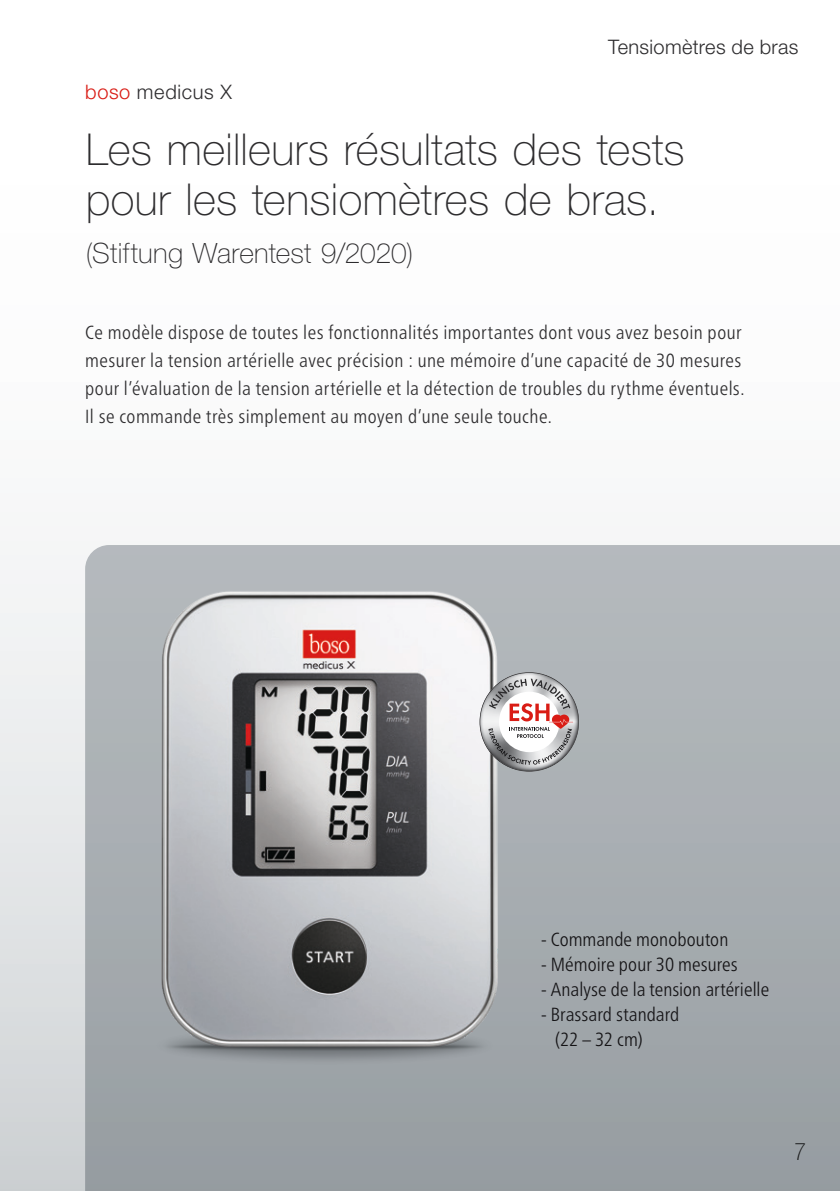
<style>
.page{position:relative;width:840px;height:1191px;background:#fff}
.page>*{position:absolute;margin:0;border:0;box-sizing:border-box;transform-origin:0 0}
.t1{font:100 44px "Helvetica Neue LT Pro";letter-spacing:.01em;color:#2d2c2e}
.t2{font:100 28px "Helvetica Neue LT Pro";letter-spacing:.01em;color:#2d2c2e}
.t3{font:100 condensed 24px "Helvetica Neue LT Pro";color:#212021}
.Geräte_Kategorie_Seitenrand{font:300 20px "Helvetica Neue LT Pro";letter-spacing:.02em;color:#2d2c2e}
.t4{font:300 condensed 19px/28px "Frutiger Neue LT Pro";letter-spacing:.025em;color:#2d2c2e}
.t5{font:300 condensed 19px/25px "Frutiger Neue LT Pro";letter-spacing:.005em;color:#141315}
.s1{color:#d91c15}
</style>
<div class="page">
<div style="left:0;top:0;width:839px;height:1191px;background:linear-gradient(to bottom,#fff,#d4d7da)"></div>
<svg style="left:85px;top:545px;width:754px;height:646px;background:#a5aaae"></svg>
<img style="left:141px;top:562px;width:376px;height:532px">
<svg style="left:479px;top:672px;width:99px;height:99px"></svg>
<p class="Geräte_Kategorie_Seitenrand" style="left:85px;top:80px;width:148px"><span class="s1">boso</span> medicus X</p>
<p class="Geräte_Kategorie_Seitenrand" style="left:607px;top:35px;width:192px">Tensiomètres de bras</p>
<p class="t1" style="left:86px;top:124px;width:600px">Les meilleurs résultats des tests</p>
<p class="t1" style="left:86px;top:174px;width:574px">pour les tensiomètres de bras.</p>
<p class="t2" style="left:86px;top:237px;width:329px">(Stiftung Warentest 9/2020)</p>
<p class="t4" style="left:85px;top:319px;width:660px">Ce modèle dispose de toutes les fonctionnalités importantes dont vous avez besoin pour mesurer la tension artérielle avec précision : une mémoire d’une capacité de 30 mesures pour l’évaluation de la tension artérielle et la détection de troubles du rythme éventuels.</p>
<p class="t4" style="left:85px;top:403px;width:468px">Il se commande très simplement au moyen d’une seule touche.</p>
<p class="t5" style="left:540px;top:926px;width:189px">- Commande monobouton</p>
<p class="t5" style="left:540px;top:951px;width:198px">- Mémoire pour 30 mesures</p>
<p class="t5" style="left:540px;top:976px;width:229px">- Analyse de la tension artérielle</p>
<p class="t5" style="left:555px;top:1001px;width:126px;text-indent:-14px">- Brassard standard (22 – 32 cm)</p>
<p class="t3" style="left:794px;top:1138px;width:13px">7</p>
</div>
